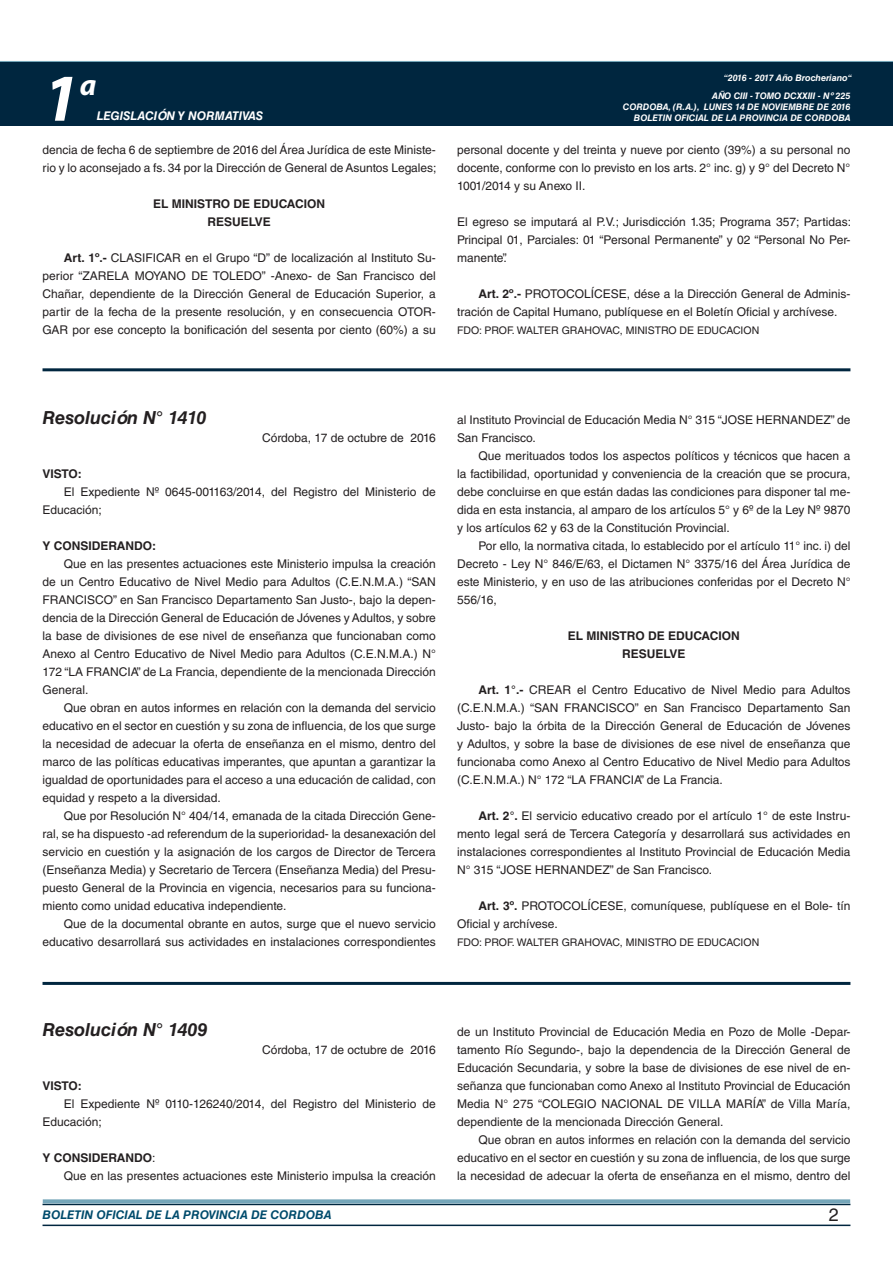
<style>
.page{position:relative;width:893px;height:1263px;background:#fff}
.page>*{position:absolute;margin:0;border:0;box-sizing:border-box;transform-origin:0 0}
.t1{font:italic 700 67.5px "Myriad Pro";color:#fff}
.t2{font:italic 700 30px "Myriad Pro";color:#fff}
.DOC__N{font:italic 700 18px "Helvetica LT Std";color:#231f20}
.t3{font:18px "Helvetica LT Std";color:#231f20}
.TEXTO_BASE{font:12px/18px "Helvetica LT Std";color:#231f20;text-align:justify}
.TEXTO_BASE-2{font:700 12px "Helvetica LT Std";color:#231f20}
.t4{font:italic 700 12px "Helvetica LT Std";color:#004b6c}
.t5{font:italic 700 12px "Helvetica LT Std";color:#fff}
.FIRMA{font:10.5px "Helvetica LT Std";color:#231f20}
.t6{font:italic 700 9px/10.8px "Helvetica LT Std";color:#fff;text-align:right}
.s1{font-weight:700}
.s2{font-weight:400}
</style>
<div class="page">
<div style="left:0;top:61px;width:893px;height:6px;background:#73a5b8"></div>
<div style="left:0;top:62px;width:893px;height:64px;background:#00263f"></div>
<hr style="left:43px;top:1224px;width:807px;height:2px;background:#00263f">
<div style="left:42px;top:1198px;width:809px;height:8px;background:#fff;opacity:.75"></div>
<hr style="left:43px;top:368px;width:807px;height:3px;background:#00263f">
<hr style="left:43px;top:982px;width:807px;height:3px;background:#00263f">
<h1 class="t1" style="left:43px;top:54px;width:38px">1</h1>
<h2 class="t2" style="left:80px;top:66px;width:18px">a</h2>
<p class="t5" style="left:97px;top:109px;width:168px">LEGISLACIÓN Y NORMATIVAS</p>
<p class="TEXTO_BASE" style="left:43px;top:141px;width:395px">dencia de fecha 6 de septiembre de 2016 del Área Jurídica de este Ministe&shy;rio y lo aconsejado a fs. 34 por la Dirección de General de Asuntos Legales;</p>
<p class="TEXTO_BASE-2" style="left:153px;top:196px;width:173px">EL MINISTRO DE EDUCACION</p>
<p class="TEXTO_BASE-2" style="left:207px;top:214px;width:65px">RESUELVE</p>
<p class="TEXTO_BASE" style="left:43px;top:249px;width:395px;text-indent:21px"><span class="s1">Art. 1º.-</span> CLASIFICAR en el Grupo “D” de localización al Instituto Su&shy;perior “ZARELA MOYANO DE TOLEDO” -Anexo- de San Francisco del Chañar, dependiente de la Dirección General de Educación Superior, a partir de la fecha de la presente resolución, y en consecuencia OTOR-GAR por ese concepto la bonificación del sesenta por ciento (60%) a su</p>
<p class="t6" style="left:724px;top:72px;width:130px">“2016 - 2017 Año Brocheriano“</p>
<p class="t6" style="left:623px;top:91px;width:229px">AÑO CIII - TOMO DCXXIII - Nº 225<br>CORDOBA, (R.A.), LUNES 14 DE NOVIEMBRE DE 2016<br>BOLETIN OFICIAL DE LA PROVINCIA DE CORDOBA</p>
<p class="TEXTO_BASE" style="left:457px;top:141px;width:395px">personal docente y del treinta y nueve por ciento (39%) a su personal no docente, conforme con lo previsto en los arts. 2° inc. g) y 9° del Decreto N° 1001/2014 y su Anexo II.</p>
<p class="TEXTO_BASE" style="left:457px;top:213px;width:395px">El egreso se imputará al P.V.; Jurisdicción 1.35; Programa 357; Partidas:<br>Principal 01, Parciales: 01 “Personal Permanente” y 02 “Personal No Per&shy;manente”.</p>
<p class="TEXTO_BASE" style="left:457px;top:285px;width:395px;text-indent:21px"><span class="s1">Art. 2º.-</span> PROTOCOLÍCESE, dése a la Dirección General de Adminis&shy;tración de Capital Humano, publíquese en el Boletín Oficial y archívese.</p>
<p class="FIRMA" style="left:457px;top:324px;width:304px">FDO: PROF. WALTER GRAHOVAC, MINISTRO DE EDUCACION</p>
<p class="DOC__N" style="left:43px;top:406px;width:165px">Resolución N° 1410</p>
<p class="TEXTO_BASE" style="left:262px;top:429px;width:175px">Córdoba, 17 de octubre de 2016</p>
<p class="TEXTO_BASE-2" style="left:43px;top:466px;width:41px">VISTO:</p>
<p class="TEXTO_BASE" style="left:43px;top:483px;width:395px;text-indent:21px">El Expediente Nº 0645-001163/2014, del Registro del Ministerio de<br>Educación;</p>
<p class="TEXTO_BASE-2" style="left:43px;top:538px;width:115px">Y CONSIDERANDO:</p>
<p class="TEXTO_BASE" style="left:43px;top:555px;width:395px;text-indent:21px">Que en las presentes actuaciones este Ministerio impulsa la creación de un Centro Educativo de Nivel Medio para Adultos (C.E.N.M.A.) “SAN FRANCISCO” en San Francisco Departamento San Justo-, bajo la depen&shy;dencia de la Dirección General de Educación de Jóvenes y Adultos, y sobre la base de divisiones de ese nivel de enseñanza que funcionaban como Anexo al Centro Educativo de Nivel Medio para Adultos (C.E.N.M.A.) N° 172 “LA FRANCIA” de La Francia, dependiente de la mencionada Dirección General.</p>
<p class="TEXTO_BASE" style="left:43px;top:699px;width:395px;text-indent:21px">Que obran en autos informes en relación con la demanda del servicio educativo en el sector en cuestión y su zona de influencia, de los que surge la necesidad de adecuar la oferta de enseñanza en el mismo, dentro del marco de las políticas educativas imperantes, que apuntan a garantizar la igualdad de oportunidades para el acceso a una educación de calidad, con equidad y respeto a la diversidad.</p>
<p class="TEXTO_BASE" style="left:43px;top:807px;width:395px;text-indent:21px">Que por Resolución N° 404/14, emanada de la citada Dirección Gene&shy;ral, se ha dispuesto -ad referendum de la superioridad- la desanexación del servicio en cuestión y la asignación de los cargos de Director de Tercera (Enseñanza Media) y Secretario de Tercera (Enseñanza Media) del Presu&shy;puesto General de la Provincia en vigencia, necesarios para su funciona&shy;miento como unidad educativa independiente.</p>
<p class="TEXTO_BASE" style="left:43px;top:915px;width:395px;text-align:right">Que de la documental obrante en autos, surge que el nuevo servicio educativo desarrollará sus actividades en instalaciones correspondientes</p>
<p class="TEXTO_BASE" style="left:457px;top:411px;width:395px">al Instituto Provincial de Educación Media N° 315 “JOSE HERNANDEZ” de<br>San Francisco.</p>
<p class="TEXTO_BASE" style="left:457px;top:447px;width:395px;text-indent:21px">Que merituados todos los aspectos políticos y técnicos que hacen a la factibilidad, oportunidad y conveniencia de la creación que se procura, debe concluirse en que están dadas las condiciones para disponer tal me&shy;dida en esta instancia, al amparo de los artículos 5° y 6º de la Ley Nº 9870 y los artículos 62 y 63 de la Constitución Provincial.</p>
<p class="TEXTO_BASE" style="left:457px;top:537px;width:395px;text-indent:21px">Por ello, la normativa citada, lo establecido por el artículo 11° inc. i) del Decreto - Ley N° 846/E/63, el Dictamen N° 3375/16 del Área Jurídica de este Ministerio, y en uso de las atribuciones conferidas por el Decreto N° 556/16,</p>
<p class="TEXTO_BASE-2" style="left:568px;top:628px;width:173px">EL MINISTRO DE EDUCACION</p>
<p class="TEXTO_BASE-2" style="left:622px;top:646px;width:65px">RESUELVE</p>
<p class="TEXTO_BASE" style="left:457px;top:681px;width:395px;text-indent:21px"><span class="s1">Art. 1°.-</span> CREAR el Centro Educativo de Nivel Medio para Adultos (C.E.N.M.A.) “SAN FRANCISCO” en San Francisco Departamento San Justo- bajo la órbita de la Dirección General de Educación de Jóvenes y Adultos, y sobre la base de divisiones de ese nivel de enseñanza que funcionaba como Anexo al Centro Educativo de Nivel Medio para Adultos (C.E.N.M.A.) N° 172 “LA FRANCIA” de La Francia.</p>
<p class="TEXTO_BASE" style="left:457px;top:807px;width:395px;text-indent:21px"><span class="s1">Art. 2°.</span> El servicio educativo creado por el artículo 1° de este Instru&shy;mento legal será de Tercera Categoría y desarrollará sus actividades en instalaciones correspondientes al Instituto Provincial de Educación Media N° 315 “JOSE HERNANDEZ” de San Francisco.</p>
<p class="TEXTO_BASE" style="left:457px;top:897px;width:395px;text-indent:21px"><span class="s1">Art. 3º.</span> PROTOCOLÍCESE, comuníquese, publíquese en el Bole- tín<br>Oficial y archívese.</p>
<p class="FIRMA" style="left:457px;top:936px;width:304px">FDO: PROF. WALTER GRAHOVAC, MINISTRO DE EDUCACION</p>
<p class="DOC__N" style="left:43px;top:1018px;width:166px">Resolución N° 1409</p>
<p class="TEXTO_BASE" style="left:262px;top:1041px;width:175px">Córdoba, 17 de octubre de 2016</p>
<p class="TEXTO_BASE-2" style="left:43px;top:1078px;width:41px">VISTO:</p>
<p class="TEXTO_BASE" style="left:43px;top:1095px;width:395px;text-indent:21px">El Expediente Nº 0110-126240/2014, del Registro del Ministerio de<br>Educación;</p>
<p class="TEXTO_BASE-2" style="left:43px;top:1150px;width:115px">Y CONSIDERANDO<span class="s2">:</span></p>
<p class="TEXTO_BASE" style="left:64px;top:1167px;width:374px">Que en las presentes actuaciones este Ministerio impulsa la creación</p>
<p class="TEXTO_BASE" style="left:457px;top:1023px;width:395px">de un Instituto Provincial de Educación Media en Pozo de Molle -Depar&shy;tamento Río Segundo-, bajo la dependencia de la Dirección General de Educación Secundaria, y sobre la base de divisiones de ese nivel de en&shy;señanza que funcionaban como Anexo al Instituto Provincial de Educación Media N° 275 “COLEGIO NACIONAL DE VILLA MARÍA” de Villa María, dependiente de la mencionada Dirección General.</p>
<p class="TEXTO_BASE" style="left:457px;top:1131px;width:395px;text-indent:21px">Que obran en autos informes en relación con la demanda del servicio educativo en el sector en cuestión y su zona de influencia, de los que surge la necesidad de adecuar la oferta de enseñanza en el mismo, dentro del</p>
<p class="t4" style="left:43px;top:1208px;width:290px">BOLETIN OFICIAL DE LA PROVINCIA DE CORDOBA</p>
<p class="t3" style="left:829px;top:1204px;width:12px">2</p>
</div>
